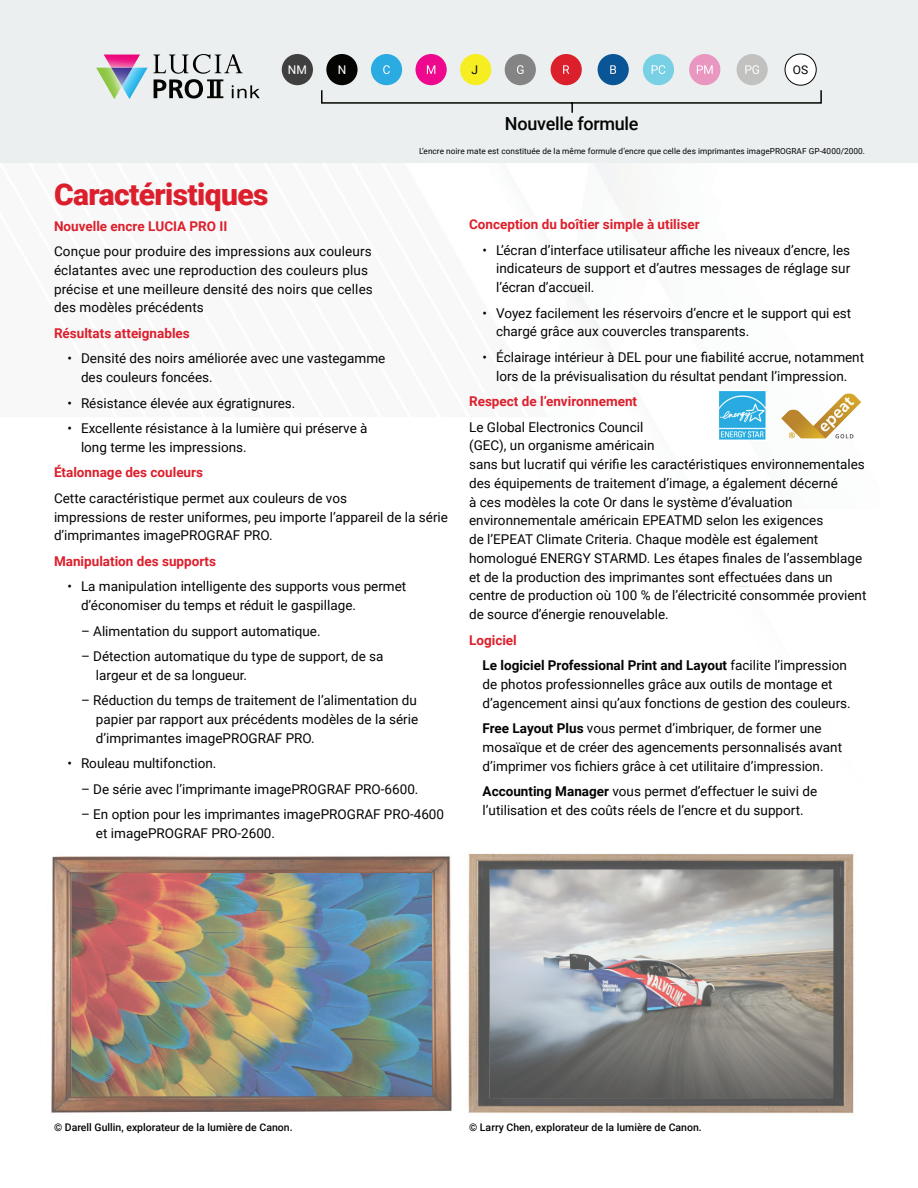
<style>
.page{position:relative;width:918px;height:1188px;background:#fff}
.page>*{position:absolute;margin:0;border:0;box-sizing:border-box;transform-origin:0 0}
.t1{font:900 30px "Roboto";letter-spacing:-.02em;color:#dc1f2c}
.t2{font:500 18px "Roboto";letter-spacing:-.015em;color:#040503}
.t3{font:13.5px/18.8px "Roboto";color:#040503}
.t4{font:700 13.5px "Roboto";color:#dc1f2c}
.t5{font:700 13.5px/25.5px "Roboto";color:#040503}
.t6{font:12px "Roboto";color:#fff}
.t7{font:12px "Roboto";color:#040503}
.t8{font:500 10.5px "Roboto";color:#040503}
.t9{font:8.25px "Roboto";letter-spacing:.005em;color:#040503}
.s1{color:#dc1f2c}
.s2{font-weight:400}
.s3{font-weight:700}
</style>
<div class="page">
<img style="left:51px;top:163px;width:803px;height:951px">
<div style="left:0;top:0;width:918px;height:163px;background:#ebefef"></div>
<svg style="left:96px;top:54px;width:164px;height:45px"></svg>
<div style="left:282px;top:54px;width:31px;height:31px;background:#403f3f;border-radius:50%"></div>
<div style="left:326px;top:54px;width:32px;height:31px;background:#040503;border-radius:50%"></div>
<div style="left:371px;top:54px;width:31px;height:31px;background:#2aabe1;border-radius:50%"></div>
<div style="left:416px;top:54px;width:31px;height:31px;background:#ed088d;border-radius:50%"></div>
<div style="left:460px;top:54px;width:31px;height:31px;background:#f7ee21;border-radius:50%"></div>
<div style="left:505px;top:54px;width:31px;height:31px;background:#848485;border-radius:50%"></div>
<div style="left:551px;top:54px;width:31px;height:31px;background:#db202c;border-radius:50%"></div>
<div style="left:598px;top:54px;width:31px;height:31px;background:#095596;border-radius:50%"></div>
<div style="left:643px;top:54px;width:31px;height:31px;background:#78d0e4;border-radius:50%"></div>
<div style="left:689px;top:54px;width:31px;height:31px;background:#e996c0;border-radius:50%"></div>
<div style="left:737px;top:54px;width:31px;height:31px;background:#c1c1c0;border-radius:50%"></div>
<div style="left:785px;top:54px;width:31px;height:31px;background:#fff;border-radius:50%"></div>
<div style="left:785px;top:54px;width:31px;height:31px;border:1px solid #040503;border-radius:50%"></div>
<svg style="left:321px;top:90px;width:501px;height:23px"></svg>
<svg style="left:383px;top:65px;width:7px;height:9px"></svg>
<svg style="left:427px;top:65px;width:8px;height:9px"></svg>
<svg style="left:517px;top:65px;width:7px;height:9px"></svg>
<svg style="left:563px;top:65px;width:6px;height:9px"></svg>
<svg style="left:610px;top:65px;width:6px;height:9px"></svg>
<svg style="left:652px;top:65px;width:13px;height:9px"></svg>
<svg style="left:697px;top:65px;width:16px;height:9px"></svg>
<svg style="left:745px;top:65px;width:14px;height:9px"></svg>
<img style="left:719px;top:391px;width:142px;height:50px">
<p class="t6" style="left:288px;top:61px;width:21px">NM</p>
<p class="t6" style="left:338px;top:61px;width:10px">N</p>
<p class="t7" style="left:471px;top:61px;width:8px">J</p>
<p class="t7" style="left:793px;top:61px;width:17px">OS</p>
<h2 class="t2" style="left:505px;top:111px;width:135px">Nouvelle formule</h2>
<p class="t9" style="left:419px;top:145px;width:447px">L’encre noire mate est constituée de la même formule d’encre que celle des imprimantes imagePROGRAF GP-4000/2000.</p>
<h1 class="t1" style="left:54px;top:173px;width:216px">Caractéristiques</h1>
<p class="t4" style="left:54px;top:216px;width:175px">Nouvelle encre LUCIA PRO II</p>
<p class="t3" style="left:54px;top:241px;width:320px">Conçue pour produire des impressions aux couleurs éclatantes avec une reproduction des couleurs plus précise et une meilleure densité des noirs que celles des modèles précédents</p>
<p class="t4" style="left:54px;top:324px;width:137px">Résultats atteignables</p>
<p class="t3" style="left:81px;top:349px;width:306px;text-indent:-14px">• Densité des noirs améliorée avec une vastegamme des couleurs foncées.</p>
<p class="t3" style="left:68px;top:393px;width:229px">• Résistance élevée aux égratignures.</p>
<p class="t3" style="left:81px;top:418px;width:288px;text-indent:-14px">• Excellente résistance à la lumière qui préserve à long terme les impressions.</p>
<p class="t4" style="left:54px;top:463px;width:151px">Étalonnage des couleurs</p>
<p class="t3" style="left:54px;top:488px;width:396px">Cette caractéristique permet aux couleurs de vos<br>impressions de rester uniformes, peu importe l’appareil de la série d’imprimantes imagePROGRAF PRO.</p>
<p class="t4" style="left:54px;top:552px;width:164px">Manipulation des supports</p>
<p class="t3" style="left:81px;top:577px;width:327px;text-indent:-14px">• La manipulation intelligente des supports vous permet d’économiser du temps et réduit le gaspillage.</p>
<p class="t3" style="left:81px;top:621px;width:241px">– Alimentation du support automatique.</p>
<p class="t3" style="left:96px;top:646px;width:289px;text-indent:-15px">– Détection automatique du type de support, de sa largeur et de sa longueur.</p>
<p class="t3" style="left:96px;top:691px;width:324px;text-align:justify;text-indent:-15px">– Réduction du temps de traitement de l’alimentation du papier par rapport aux précédents modèles de la série d’imprimantes imagePROGRAF PRO.</p>
<p class="t3" style="left:68px;top:754px;width:151px">• Rouleau multifonction.</p>
<p class="t3" style="left:81px;top:779px;width:339px">– De série avec l’imprimante imagePROGRAF PRO-6600.</p>
<p class="t3" style="left:96px;top:805px;width:350px;text-indent:-15px">– En option pour les imprimantes imagePROGRAF PRO-4600 et imagePROGRAF PRO-2600.</p>
<p class="t4" style="left:469px;top:215px;width:232px">Conception du boîtier simple à utiliser</p>
<p class="t3" style="left:496px;top:240px;width:356px;text-align:justify;text-indent:-14px">• L’écran d’interface utilisateur affiche les niveaux d’encre, les indicateurs de support et d’autres messages de réglage sur l’écran d’accueil.</p>
<p class="t3" style="left:496px;top:303px;width:357px;text-indent:-14px">• Voyez facilement les réservoirs d’encre et le support qui est chargé grâce aux couvercles transparents.</p>
<p class="t3" style="left:483px;top:347px;width:383px;text-align:center">• Éclairage intérieur à DEL pour une fiabilité accrue, notamment lors de la prévisualisation du résultat pendant l’impression.</p>
<p class="t4" style="left:469px;top:392px;width:170px">Respect de l’environnement</p>
<p class="t3" style="left:469px;top:417px;width:399px">Le Global Electronics Council<br>(GEC), un organisme américain<br>sans but lucratif qui vérifie les caractéristiques environnementales des équipements de traitement d’image, a également décerné<br>à ces modèles la cote Or dans le système d’évaluation environnementale américain EPEATMD selon les exigences<br>de l’EPEAT Climate Criteria. Chaque modèle est également homologué ENERGY STARMD. Les étapes finales de l’assemblage et de la production des imprimantes sont effectuées dans un centre de production où 100 % de l’électricité consommée provient de source d’énergie renouvelable.</p>
<p class="t5" style="left:483px;top:627px;width:366px;text-indent:-14px"><span class="s1">Logiciel<br></span>Le logiciel Professional Print and Layout <span class="s2">facilite l’impression</span></p>
<p class="t3" style="left:483px;top:674px;width:370px">de photos professionnelles grâce aux outils de montage et d’agencement ainsi qu’aux fonctions de gestion des couleurs.</p>
<p class="t3" style="left:483px;top:719px;width:361px"><span class="s3">Free Layout Plus</span> vous permet d’imbriquer, de former une mosaïque et de créer des agencements personnalisés avant d’imprimer vos fichiers grâce à cet utilitaire d’impression.</p>
<p class="t3" style="left:483px;top:782px;width:336px"><span class="s3">Accounting Manager</span> vous permet d’effectuer le suivi de l’utilisation et des coûts réels de l’encre et du support.</p>
<p class="t8" style="left:54px;top:1120px;width:240px">© Darell Gullin, explorateur de la lumière de Canon.</p>
<p class="t8" style="left:469px;top:1120px;width:234px">© Larry Chen, explorateur de la lumière de Canon.</p>
</div>
